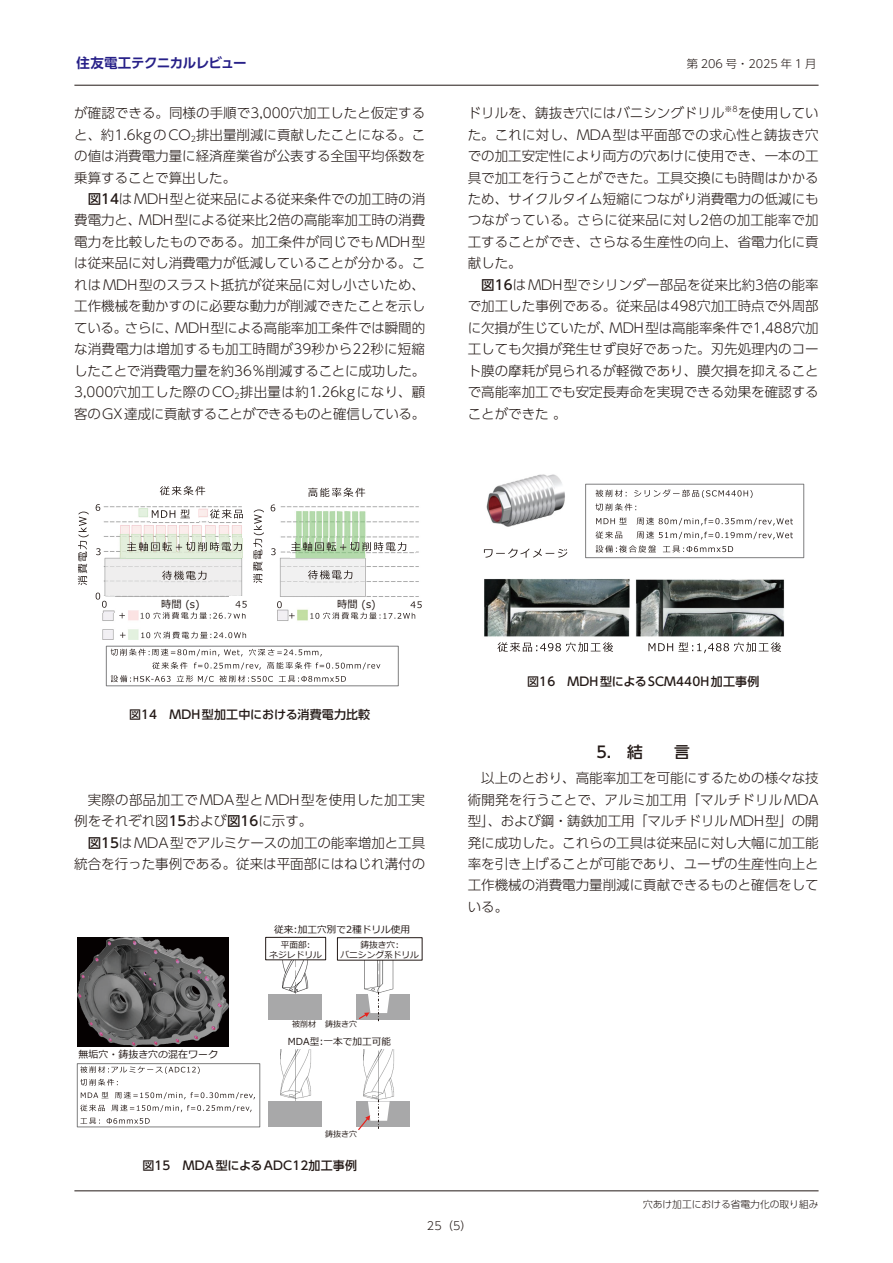
<style>
.page{position:relative;width:893px;height:1263px;background:#fff}
.page>*{position:absolute;margin:0;border:0;box-sizing:border-box;transform-origin:0 0}
.本文-章タイトル{font:500 15.75px "UD Shin Go Pro";color:#231916}
.本文-基本{font:300 13.5px/21.5px "UD Shin Go Pro";color:#231916;text-align:justify}
.本文-基本-2{font:300 13.5px/21.5px "UD Shin Go Pro";letter-spacing:.025em;color:#231916}
.t1{font:700 13.5px "UD Shin Go Pro De";letter-spacing:-.035em;color:#272088}
.キャプション{font:500 12px "UD Shin Go Pro";letter-spacing:.015em;color:#231916}
.t2{font:300 11.25px "UD Shin Go Pro";color:#231916}
.t3{font:10.35px "Meiryo";color:#231916}
.t4{font:9.9px "Meiryo";color:#231916}
.t5{font:300 9.75px "UD Shin Go Pro";color:#231916}
.t6{font:9.6px "Meiryo";color:#231916}
.t7{font:8.7px/9.9px "Meiryo";color:#231916;text-align:center}
.t8{font:8.1px "Meiryo";color:#231916}
.本文-基本-3{font:300 7.8px "UD Shin Go Pro";color:#231916}
.s1{font-weight:500}
</style>
<div class="page">
<hr style="left:74px;top:85px;width:745px;height:1px;background:#231916">
<hr style="left:74px;top:1190px;width:745px;height:1px;background:#231916">
<img style="left:83px;top:506px;width:336px;height:181px">
<svg style="left:160px;top:486px;width:45px;height:9px"></svg>
<svg style="left:308px;top:488px;width:57px;height:9px"></svg>
<img style="left:162px;top:567px;width:48px;height:19px">
<svg style="left:162px;top:571px;width:44px;height:9px"></svg>
<img style="left:307px;top:567px;width:49px;height:19px">
<svg style="left:308px;top:570px;width:44px;height:9px"></svg>
<img style="left:151px;top:506px;width:48px;height:19px">
<svg style="left:152px;top:509px;width:38px;height:9px"></svg>
<img style="left:209px;top:506px;width:49px;height:19px">
<svg style="left:210px;top:509px;width:33px;height:9px"></svg>
<img style="left:126px;top:538px;width:125px;height:20px">
<svg style="left:127px;top:542px;width:115px;height:9px"></svg>
<img style="left:290px;top:538px;width:125px;height:20px">
<svg style="left:291px;top:542px;width:115px;height:9px"></svg>
<svg style="left:78px;top:512px;width:11px;height:73px"></svg>
<svg style="left:253px;top:509px;width:11px;height:74px"></svg>
<div style="left:106px;top:646px;width:293px;height:40px;border:1px solid #7f7f80"></div>
<svg style="left:111px;top:649px;width:132px;height:7px"></svg>
<svg style="left:249px;top:649px;width:73px;height:7px"></svg>
<svg style="left:111px;top:662px;width:269px;height:21px"></svg>
<svg style="left:119px;top:613px;width:6px;height:5px"></svg>
<svg style="left:120px;top:632px;width:6px;height:6px"></svg>
<svg style="left:141px;top:631px;width:105px;height:7px"></svg>
<svg style="left:289px;top:613px;width:6px;height:5px"></svg>
<img style="left:96px;top:597px;width:18px;height:15px">
<img style="left:230px;top:597px;width:23px;height:16px">
<svg style="left:141px;top:601px;width:106px;height:18px"></svg>
<svg style="left:277px;top:601px;width:5px;height:7px"></svg>
<svg style="left:310px;top:601px;width:112px;height:18px"></svg>
<svg style="left:96px;top:593px;width:11px;height:15px"></svg>
<svg style="left:96px;top:504px;width:4px;height:7px"></svg>
<svg style="left:96px;top:548px;width:5px;height:7px"></svg>
<svg style="left:271px;top:504px;width:4px;height:7px"></svg>
<svg style="left:271px;top:548px;width:5px;height:7px"></svg>
<div style="left:77px;top:1063px;width:183px;height:64px;border:1px solid #7f7f80"></div>
<svg style="left:80px;top:1066px;width:120px;height:20px"></svg>
<svg style="left:80px;top:1092px;width:175px;height:20px"></svg>
<svg style="left:80px;top:1118px;width:70px;height:6px"></svg>
<img style="left:363px;top:1049px;width:32px;height:49px">
<img style="left:359px;top:960px;width:39px;height:31px">
<img style="left:274px;top:960px;width:41px;height:34px">
<img style="left:280px;top:1049px;width:32px;height:52px">
<div style="left:268px;top:994px;width:54px;height:25px;background:#a8a8a9"></div>
<div style="left:356px;top:994px;width:53px;height:25px;background:#a8a8a9"></div>
<div style="left:268px;top:1101px;width:54px;height:26px;background:#a8a8a9"></div>
<div style="left:356px;top:1101px;width:53px;height:26px;background:#a8a8a9"></div>
<div style="left:337px;top:937px;width:85px;height:23px;border:1px solid #231916"></div>
<div style="left:265px;top:937px;width:61px;height:23px;border:1px solid #231916"></div>
<svg style="left:357px;top:991px;width:33px;height:30px"></svg>
<svg style="left:358px;top:1098px;width:32px;height:33px"></svg>
<img style="left:78px;top:937px;width:151px;height:109px">
<img style="left:484px;top:474px;width:321px;height:163px">
<svg style="left:497px;top:642px;width:116px;height:10px"></svg>
<svg style="left:648px;top:642px;width:133px;height:11px"></svg>
<img style="left:483px;top:545px;width:99px;height:17px">
<svg style="left:484px;top:548px;width:83px;height:10px"></svg>
<div style="left:585px;top:484px;width:219px;height:74px;border:1px solid #7f7f80"></div>
<svg style="left:595px;top:489px;width:157px;height:22px"></svg>
<svg style="left:595px;top:517px;width:198px;height:35px"></svg>
<p class="t1" style="left:77px;top:52px;width:172px">住友電工テクニカルレビュー</p>
<p class="t2" style="left:687px;top:55px;width:131px">第 206 号・2025 年 1 月</p>
<p class="本文-基本" style="left:74px;top:102px;width:352px">が確認できる。同様の手順で3,000穴加工したと仮定すると、約1.6kgのCO<sub>2</sub>排出量削減に貢献したことになる。この値は消費電力量に経済産業省が公表する全国平均係数を乗算することで算出した。</p>
<p class="本文-基本" style="left:74px;top:188px;width:353px;text-indent:14px"><span class="s1">図14</span>はMDH型と従来品による従来条件での加工時の消費電力と、MDH型による従来比2倍の高能率加工時の消費電力を比較したものである。加工条件が同じでもMDH型は従来品に対し消費電力が低減していることが分かる。これはMDH型のスラスト抵抗が従来品に対し小さいため、工作機械を動かすのに必要な動力が削減できたことを示している。さらに、MDH型による高能率加工条件では瞬間的な消費電力は増加するも加工時間が39秒から22秒に短縮したことで消費電力量を約36％削減することに成功した。3,000穴加工した際のCO<sub>2</sub>排出量は約1.26kgになり、顧客のGX 達成に貢献することができるものと確信している。</p>
<p class="本文-基本" style="left:468px;top:102px;width:258px">ドリルを、鋳抜き穴にはバニシングドリル</p>
<p class="本文-基本-3" style="left:725px;top:102px;width:15px">※8</p>
<p class="本文-基本" style="left:468px;top:102px;width:353px;text-indent:270px">を使用していた。これに対し、MDA型は平面部での求心性と鋳抜き穴での加工安定性により両方の穴あけに使用でき、一本の工具で加工を行うことができた。工具交換にも時間はかかるため、サイクルタイム短縮につながり消費電力の低減にもつながっている。さらに従来品に対し2倍の加工能率で加工することができ、さらなる生産性の向上、省電力化に貢献した。</p>
<p class="本文-基本" style="left:468px;top:273px;width:353px;text-indent:14px"><span class="s1">図16</span>はMDH型でシリンダー部品を従来比約3倍の能率で加工した事例である。従来品は498穴加工時点で外周部に欠損が生じていたが、MDH型は高能率条件で1,488穴加工しても欠損が発生せず良好であった。刃先処理内のコート膜の摩耗が見られるが軽微であり、膜欠損を抑えることで高能率加工でも安定長寿命を実現できる効果を確認することができた 。</p>
<p class="t3" style="left:161px;top:597px;width:40px">時間 (s)</p>
<p class="t3" style="left:337px;top:597px;width:40px">時間 (s)</p>
<p class="キャプション" style="left:129px;top:705px;width:243px">図14 MDH型加工中における消費電力比較</p>
<p class="本文-基本-2" style="left:74px;top:788px;width:352px;text-indent:14px">実際の部品加工でMDA型とMDH型を使用した加工実例をそれぞれ図<span class="s1">15</span>および<span class="s1">図16</span>に示す。</p>
<p class="本文-基本" style="left:74px;top:831px;width:353px;text-align:right"><span class="s1">図15</span>はMDA型でアルミケースの加工の能率増加と工具統合を行った事例である。従来は平面部にはねじれ溝付の</p>
<p class="t6" style="left:274px;top:923px;width:137px">従来:加工穴別で2種ドリル使用</p>
<p class="t7" style="left:269px;top:940px;width:54px">平面部:<br>ネジレドリル</p>
<p class="t7" style="left:341px;top:940px;width:80px">鋳抜き穴:<br>バニシング系ドリル</p>
<p class="t8" style="left:292px;top:1018px;width:26px">被削材</p>
<p class="t8" style="left:325px;top:1018px;width:34px">鋳抜き穴</p>
<p class="t4" style="left:79px;top:1047px;width:141px">無垢穴・鋳抜き穴の混在ワーク</p>
<p class="t6" style="left:288px;top:1034px;width:105px">MDA型:一本で加工可能</p>
<p class="t8" style="left:325px;top:1128px;width:34px">鋳抜き穴</p>
<p class="キャプション" style="left:142px;top:1155px;width:216px">図15 MDA型によるADC12加工事例</p>
<p class="キャプション" style="left:527px;top:672px;width:234px">図16 MDH型によるSCM440H加工事例</p>
<p class="本文-章タイトル" style="left:596px;top:739px;width:95px">5.　結　　言</p>
<p class="本文-基本" style="left:468px;top:767px;width:353px;text-indent:14px">以上のとおり、高能率加工を可能にするための様々な技術開発を行うことで、アルミ加工用「マルチドリルMDA型」、および鋼・鋳鉄加工用「マルチドリルMDH型」の開発に成功した。これらの工具は従来品に対し大幅に加工能率を引き上げることが可能であり、ユーザの生産性向上と工作機械の消費電力量削減に貢献できるものと確信をしている。</p>
<p class="t5" style="left:643px;top:1196px;width:177px">穴あけ加工における省電力化の取り組み</p>
<p class="t2" style="left:427px;top:1217px;width:46px">25（5）</p>
</div>
